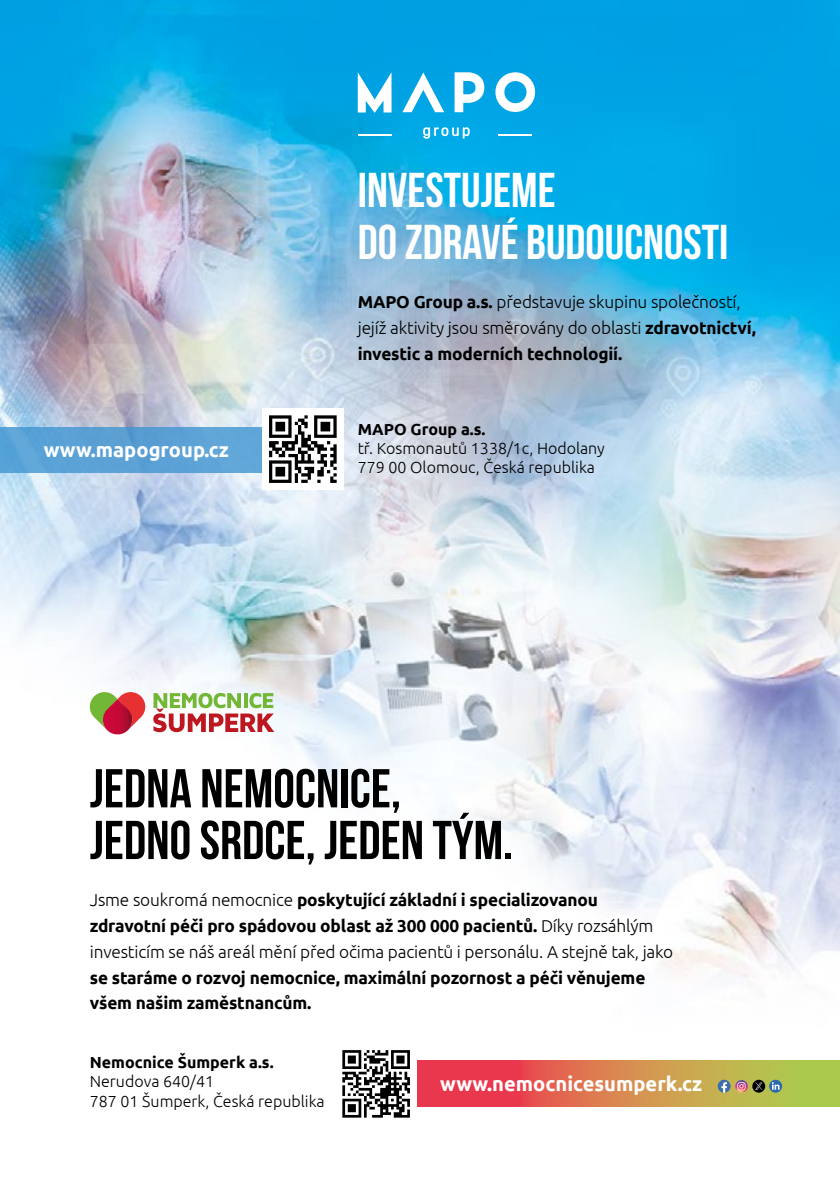
<style>
.page{position:relative;width:840px;height:1191px;background:#fff}
.page>*{position:absolute;margin:0;border:0;box-sizing:border-box;transform-origin:0 0}
.t1{font:700 54.6px/51.6px "Bebas Neue";color:#000}
.t2{font:700 48.8px/51.8px "Bebas Neue";color:#fff}
.t3{font:700 20.2px "Ubuntu";color:#fff}
.t4{font:300 17.2px/25.8px "Ubuntu";letter-spacing:-.01em;color:#000}
.t5{font:700 17.2px/25.8px "Ubuntu";letter-spacing:-.01em;color:#000}
.t6{font:300 16px/19.2px "Ubuntu";color:#000}
.t7{font:700 16px "Ubuntu";color:#000}
.s1{font-weight:700}
</style>
<div class="page">
<img style="left:0;top:0;width:839px;height:1107px">
<svg style="left:416px;top:1060px;width:423px;height:46px;background:#d2804f"></svg>
<div style="left:0;top:427px;width:323px;height:46px;background:#5ca2d6"></div>
<div style="left:334px;top:1042px;width:82px;height:82px;background:#fff"></div>
<svg style="left:342px;top:1050px;width:67px;height:67px"></svg>
<svg style="left:153px;top:693px;width:121px;height:39px"></svg>
<svg style="left:90px;top:692px;width:55px;height:42px"></svg>
<svg style="left:357px;top:72px;width:34px;height:41px"></svg>
<svg style="left:402px;top:72px;width:42px;height:40px"></svg>
<svg style="left:454px;top:72px;width:30px;height:40px"></svg>
<svg style="left:495px;top:72px;width:39px;height:40px"></svg>
<svg style="left:423px;top:127px;width:46px;height:12px"></svg>
<hr style="left:357px;top:134px;width:34px;height:2px;background:#fff">
<hr style="left:498px;top:134px;width:34px;height:2px;background:#fff">
<div style="left:262px;top:408px;width:81px;height:82px;background:#fff"></div>
<svg style="left:269px;top:415px;width:67px;height:68px"></svg>
<svg style="left:717px;top:1079px;width:30px;height:13px"></svg>
<svg style="left:768px;top:1079px;width:13px;height:13px"></svg>
<svg style="left:771px;top:1082px;width:8px;height:7px"></svg>
<svg style="left:751px;top:1079px;width:13px;height:13px"></svg>
<svg style="left:754px;top:1082px;width:7px;height:7px"></svg>
<h2 class="t2" style="left:357px;top:163px;width:372px">INVESTUJEME<br>DO ZDRAVÉ BUDOUCNOSTI</h2>
<p class="t3" style="left:44px;top:437px;width:187px">www.mapogroup.cz</p>
<p class="t4" style="left:357px;top:288px;width:399px"><span class="s1">MAPO Group a.s.</span> představuje skupinu společností, jejíž aktivity jsou směrovány do oblasti <span class="s1">zdravotnictví, investic a moderních technologií.</span></p>
<p class="t7" style="left:357px;top:419px;width:129px">MAPO Group a.s.</p>
<p class="t6" style="left:357px;top:438px;width:248px">tř. Kosmonautů 1338/1c, Hodolany<br>779 00 Olomouc, Česká republika</p>
<h1 class="t1" style="left:90px;top:762px;width:425px">JEDNA NEMOCNICE,<br>JEDNO SRDCE, JEDEN TÝM.</h1>
<p class="t4" style="left:90px;top:886px;width:584px">Jsme soukromá nemocnice <span class="s1">poskytující základní i specializovanou zdravotní péči pro spádovou oblast až 300 000 pacientů.</span> Díky rozsáhlým investicím se náš areál mění před očima pacientů i personálu. A stejně tak, jako</p>
<p class="t5" style="left:90px;top:964px;width:556px">se staráme o rozvoj nemocnice, maximální pozornost a péči věnujeme všem našim zaměstnancům.</p>
<p class="t7" style="left:90px;top:1052px;width:185px">Nemocnice Šumperk a.s.</p>
<p class="t6" style="left:90px;top:1071px;width:236px">Nerudova 640/41<br>787 01 Šumperk, Česká republika</p>
<p class="t3" style="left:440px;top:1071px;width:263px">www.nemocnicesumperk.cz</p>
</div>
